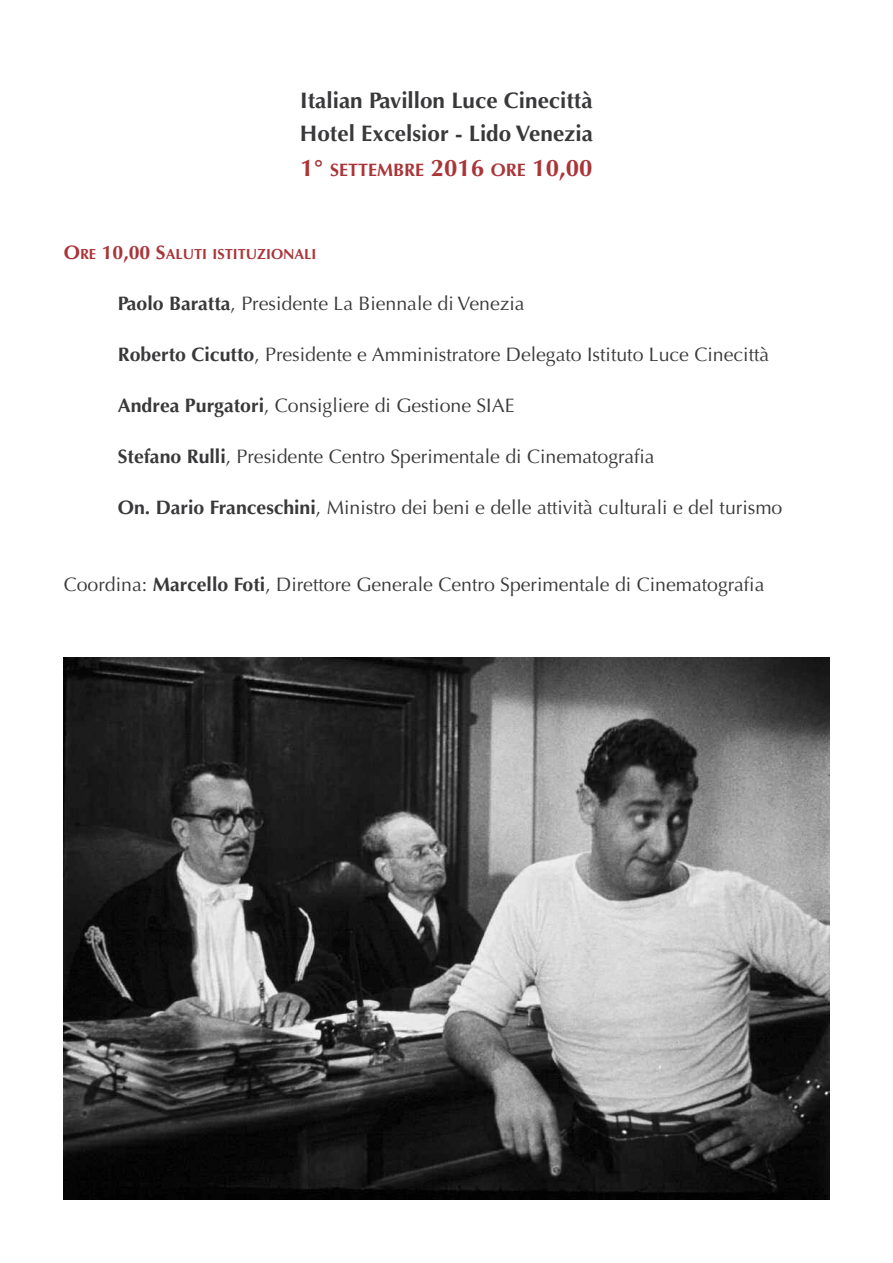
<style>
.page{position:relative;width:893px;height:1263px;background:#fff}
.page>*{position:absolute;margin:0;border:0;box-sizing:border-box;transform-origin:0 0}
.t1{font:700 22.5px/33.6px "Optima";color:#39383a}
.t2{font:19.5px "Optima";color:#39383a}
.t3{font:700 18px "Optima";color:#aa3539}
.t4{font:700 14.7px "Optima";color:#aa3539}
.s1{font-size:24px}
.s2{font-size:19.5px}
.s3{font-weight:700}
</style>
<div class="page">
<img style="left:64px;top:657px;width:765px;height:542px">
<p class="t1" style="left:300px;top:84px;width:295px">Italian Pavillon Luce Cinecittà<br>Hotel Excelsior - Lido Venezia</p>
<p class="t3" style="left:300px;top:159px;width:294px"><span class="s1">1°</span> SETTEMBRE <span class="s1">2016</span> ORE <span class="s1">10,00</span></p>
<p class="t4" style="left:64px;top:246px;width:254px"><span class="s2">O</span>RE <span class="s2">10,00 S</span>ALUTI ISTITUZIONALI</p>
<p class="t2" style="left:118px;top:292px;width:408px"><span class="s3">Paolo Baratta</span>, Presidente La Biennale di Venezia</p>
<p class="t2" style="left:118px;top:343px;width:653px"><span class="s3">Roberto Cicutto</span>, Presidente e Amministratore Delegato Istituto Luce Cinecittà</p>
<p class="t2" style="left:118px;top:394px;width:398px"><span class="s3">Andrea Purgatori</span>, Consigliere di Gestione SIAE</p>
<p class="t2" style="left:118px;top:445px;width:538px"><span class="s3">Stefano Rulli</span>, Presidente Centro Sperimentale di Cinematografia</p>
<p class="t2" style="left:118px;top:496px;width:666px"><span class="s3">On. Dario Franceschini</span>, Ministro dei beni e delle attività culturali e del turismo</p>
<p class="t2" style="left:64px;top:573px;width:702px">Coordina: <span class="s3">Marcello Foti</span>, Direttore Generale Centro Sperimentale di Cinematografia</p>
</div>
